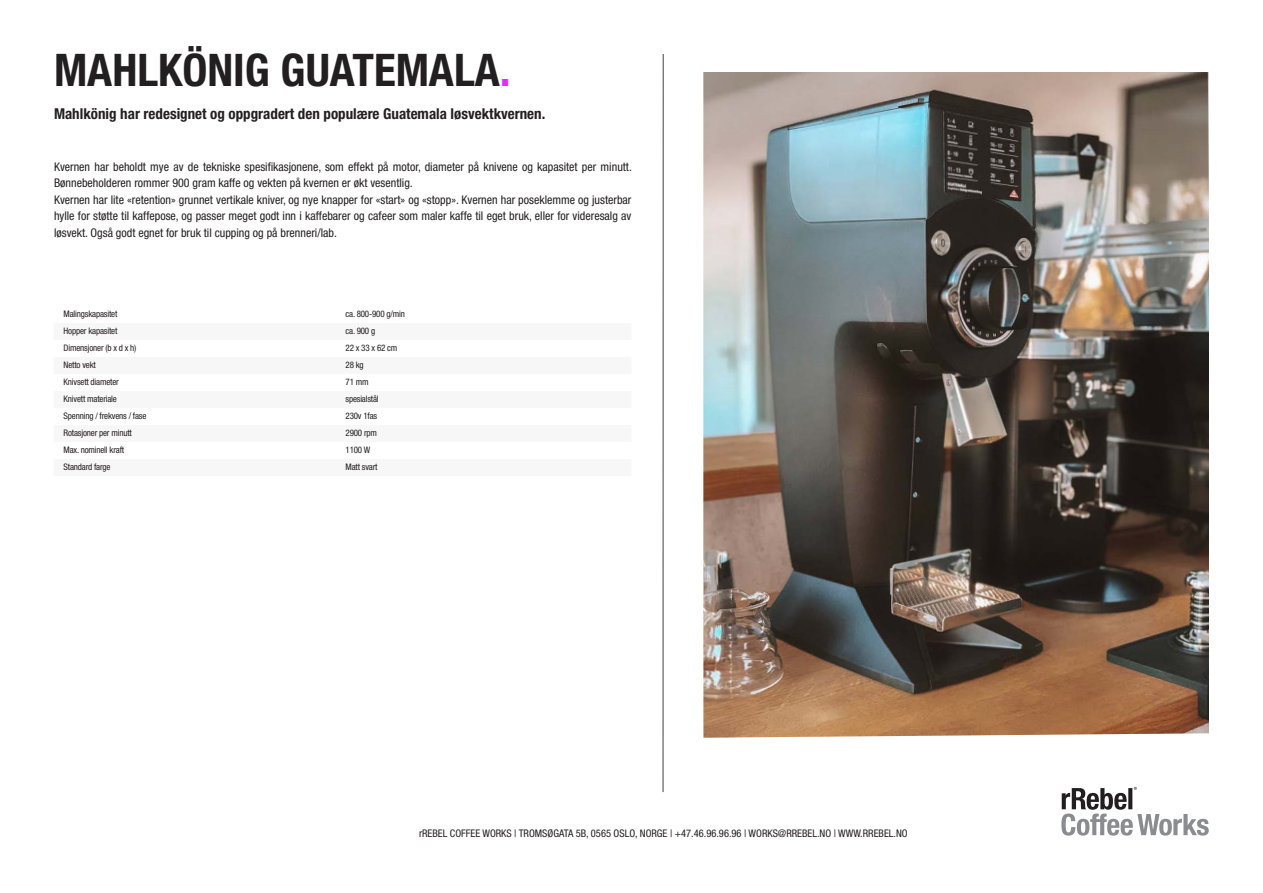
<style>
.page{position:relative;width:1263px;height:893px;background:#fff}
.page>*{position:absolute;margin:0;border:0;box-sizing:border-box;transform-origin:0 0}
.t1{font:700 condensed 45px "Helvetica Neue LT Pro";color:#231f20}
.t2{font:700 condensed 15px "Helvetica Neue LT Pro";color:#231f20}
.t3{font:condensed 12px/16.5px "Helvetica Neue LT Pro";color:#231f20}
.t4{font:condensed 10.5px "Helvetica Neue LT Pro";color:#231f20}
.t5{font:condensed 9px "Helvetica Neue LT Pro";letter-spacing:-.02em;color:#231f20}
.s1{color:#f126ff}
</style>
<div class="page">
<hr style="left:663px;top:54px;width:1px;height:738px;background:#231f20">
<img style="left:703px;top:72px;width:506px;height:666px">
<svg style="left:1061px;top:787px;width:148px;height:49px"></svg>
<p class="t1" style="left:54px;top:43px;width:458px">MAHLKÖNIG GUATEMALA<span class="s1">.</span></p>
<p class="t2" style="left:54px;top:104px;width:493px">Mahlkönig har redesignet og oppgradert den populære Guatemala løsvektkvernen.</p>
<p class="t3" style="left:54px;top:158px;width:579px">Kvernen har beholdt mye av de tekniske spesifikasjonene, som effekt på motor, diameter på knivene og kapasitet per minutt.<br>Bønnebeholderen rommer 900 gram kaffe og vekten på kvernen er økt vesentlig.</p>
<p class="t3" style="left:54px;top:191px;width:579px;text-align:justify">Kvernen har lite «retention» grunnet vertikale kniver, og nye knapper for «start» og «stopp». Kvernen har poseklemme og justerbar hylle for støtte til kaffepose, og passer meget godt inn i kaffebarer og cafeer som maler kaffe til eget bruk, eller for videresalg av løsvekt. Også godt egnet for bruk til cupping og på brenneri/lab.</p>
<p class="t5" style="left:64px;top:308px;width:55px">Malingskapasitet</p>
<p class="t5" style="left:346px;top:308px;width:61px">ca. 800-900 g/min</p>
<p class="t5" style="left:64px;top:325px;width:55px">Hopper kapasitet</p>
<p class="t5" style="left:346px;top:325px;width:31px">ca. 900 g</p>
<p class="t5" style="left:64px;top:342px;width:74px">Dimensjoner (b x d x h)</p>
<p class="t5" style="left:346px;top:342px;width:53px">22 x 33 x 62 cm</p>
<p class="t5" style="left:64px;top:359px;width:34px">Netto vekt</p>
<p class="t5" style="left:346px;top:359px;width:20px">28 kg</p>
<p class="t5" style="left:64px;top:376px;width:57px">Knivsett diameter</p>
<p class="t5" style="left:346px;top:376px;width:25px">71 mm</p>
<p class="t5" style="left:64px;top:393px;width:55px">Knivett materiale</p>
<p class="t5" style="left:346px;top:393px;width:35px">spesialstål</p>
<p class="t5" style="left:64px;top:410px;width:84px">Spenning / frekvens / fase</p>
<p class="t5" style="left:346px;top:410px;width:33px">230v 1fas</p>
<p class="t5" style="left:64px;top:427px;width:70px">Rotasjoner per minutt</p>
<p class="t5" style="left:346px;top:427px;width:33px">2900 rpm</p>
<p class="t5" style="left:64px;top:444px;width:62px">Max. nominell kraft</p>
<p class="t5" style="left:346px;top:444px;width:26px">1100 W</p>
<p class="t5" style="left:64px;top:461px;width:48px">Standard farge</p>
<p class="t5" style="left:346px;top:461px;width:33px">Matt svart</p>
<p class="t4" style="left:419px;top:827px;width:490px">rREBEL COFFEE WORKS | TROMSØGATA 5B, 0565 OSLO, NORGE | +47.46.96.96.96 | WORKS@RREBEL.NO | WWW.RREBEL.NO</p>
</div>
